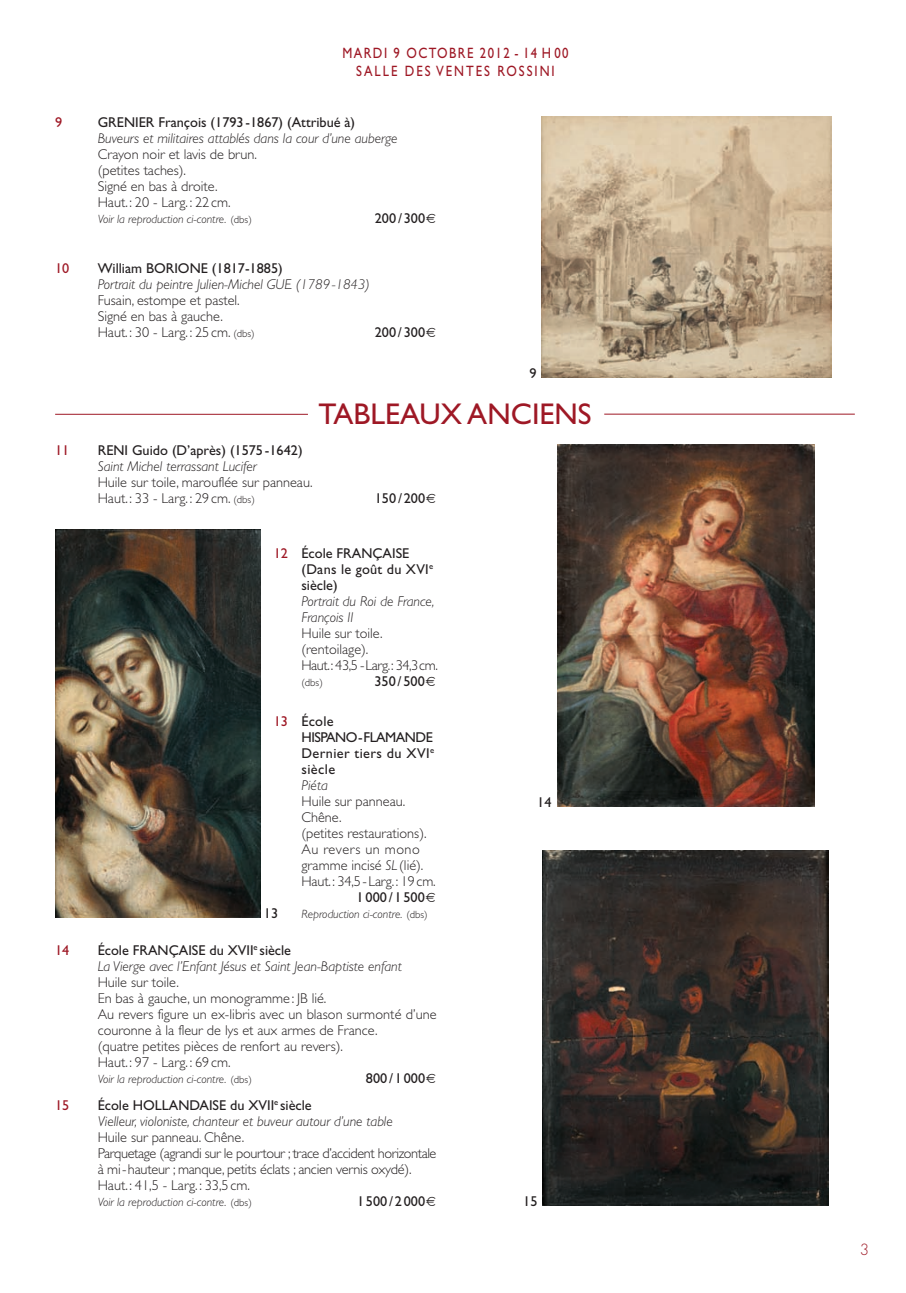
<style>
.page{position:relative;width:906px;height:1293px;background:#fff}
.page>*{position:absolute;margin:0;border:0;box-sizing:border-box;transform-origin:0 0}
.t1{font:30px "Gill Sans";color:#9e1825}
.t2{font:15px/18px "Gill Sans";letter-spacing:.135em;color:#9e1825;text-align:center;scale:.85 1}
.t3{font:300 15px "Futura";color:#9e1825}
.t4{font:300 14.25px/16px "Gill Sans";color:#231f20}
.t5{font:italic 300 14.25px/16px "Gill Sans";color:#231f20}
.t6{font:14.25px/16px "Gill Sans";color:#231f20}
.t7{font:14.25px/16px "Gill Sans";letter-spacing:.02em;color:#231f20}
.t8{font:14.25px "Gill Sans";color:#9e1825}
.t9{font:italic 300 12px "Gill Sans";color:#231f20}
.t10{font:300 10.5px "Gill Sans";color:#231f20}
.s1{font-style:normal;font-size:10.5px}
.s2{font-size:10.5px}
.s3{color:#9e1825}
.s4{font-style:italic}
.s5{font-weight:400;font-style:normal}
</style>
<div class="page">
<hr style="left:55px;top:414px;width:253px;height:1px;background:#9e1825">
<hr style="left:604px;top:414px;width:251px;height:1px;background:#9e1825">
<img style="left:541px;top:117px;width:290px;height:260px">
<img style="left:55px;top:529px;width:206px;height:388px">
<img style="left:557px;top:445px;width:257px;height:361px">
<img style="left:543px;top:850px;width:286px;height:355px">
<p class="t2" style="left:342px;top:45px;width:268px">MARDI 9 OCTOBRE 2012 - 14 H 00<br>SALLE DES VENTES ROSSINI</p>
<p class="t8" style="left:55px;top:117px;width:9px">9</p>
<p class="t6" style="left:98px;top:115px;width:259px">GRENIER François (1793-1867) (Attribué à)</p>
<p class="t5" style="left:98px;top:131px;width:301px">Buveurs et militaires attablés dans la cour d’une auberge</p>
<p class="t4" style="left:98px;top:147px;width:161px">Crayon noir et lavis de brun. (petites taches).<br>Signé en bas à droite.<br>Haut. : 20 - Larg. : 22 cm.</p>
<p class="t9" style="left:98px;top:215px;width:156px">Voir la reproduction ci-contre. <span class="s1">(dbs)</span></p>
<p class="t6" style="left:375px;top:212px;width:52px">200 / 300</p>
<p class="t8" style="left:55px;top:263px;width:16px">10</p>
<p class="t6" style="left:98px;top:262px;width:187px">William BORIONE (1817-1885)</p>
<p class="t5" style="left:98px;top:278px;width:273px">Portrait du peintre Julien-Michel GUE (1789-1843)</p>
<p class="t4" style="left:98px;top:294px;width:159px">Fusain, estompe et pastel.<br>Signé en bas à gauche.<br>Haut.: 30 - Larg.: 25 cm. <span class="s2">(dbs)</span></p>
<p class="t6" style="left:375px;top:326px;width:52px">200 / 300</p>
<p class="t6" style="left:529px;top:366px;width:9px">9</p>
<h1 class="t1" style="left:318px;top:403px;width:275px">TABLEAUX ANCIENS</h1>
<p class="t8" style="left:55px;top:445px;width:16px">11</p>
<p class="t6" style="left:98px;top:443px;width:206px">RENI Guido (D’après) (1575-1642)</p>
<p class="t5" style="left:98px;top:459px;width:160px">Saint Michel terrassant Lucifer</p>
<p class="t4" style="left:98px;top:476px;width:216px">Huile sur toile, marouflée sur panneau.<br>Haut.: 33 - Larg.: 29 cm. <span class="s2">(dbs)</span></p>
<p class="t6" style="left:375px;top:492px;width:52px">150 / 200</p>
<p class="t6" style="left:301px;top:546px;width:133px;text-indent:-28px"><span class="s3">12</span> École FRANÇAISE (Dans le goût du XVI<sup>e </sup>siècle)</p>
<p class="t5" style="left:301px;top:594px;width:135px">Portrait du Roi de France,<br>François II</p>
<p class="t4" style="left:301px;top:626px;width:138px">Huile sur toile. (rentoilage).<br>Haut.: 43,5 -Larg.: 34,3 cm.</p>
<p class="t10" style="left:301px;top:679px;width:23px">(dbs)</p>
<p class="t6" style="left:374px;top:674px;width:52px">350 / 500</p>
<p class="t7" style="left:301px;top:714px;width:134px;text-indent:-28px"><span class="s3">13</span> École<br>HISPANO-FLAMANDE<br>Dernier tiers du XVI<sup>e </sup>siècle</p>
<p class="t5" style="left:301px;top:778px;width:28px">Piéta</p>
<p class="t4" style="left:301px;top:794px;width:136px">Huile sur panneau.<br>Chêne.<br>(petites restaurations).<br>Au revers un mono gramme incisé <span class="s4">SL</span> (lié).<br>Haut. : 34,5-Larg. : 19 cm.</p>
<p class="t6" style="left:357px;top:890px;width:70px">1 000 / 1 500</p>
<p class="t9" style="left:301px;top:910px;width:128px">Reproduction ci-contre. <span class="s1">(dbs)</span></p>
<p class="t6" style="left:264px;top:906px;width:16px">13</p>
<p class="t8" style="left:55px;top:944px;width:16px">14</p>
<p class="t5" style="left:98px;top:943px;width:305px"><span class="s5">École FRANÇAISE du XVII</span><sup>e</sup> <span class="s5">siècle<br></span>La Vierge avec l’Enfant Jésus et Saint Jean-Baptiste enfant</p>
<p class="t4" style="left:98px;top:975px;width:340px">Huile sur toile.<br>En bas à gauche, un monogramme: JB lié.<br>Au revers figure un ex-libris avec un blason surmonté d’une couronne à la fleur de lys et aux armes de France.<br>(quatre petites pièces de renfort au revers).<br>Haut. : 97 - Larg.: 69 cm.</p>
<p class="t9" style="left:98px;top:1074px;width:156px">Voir la reproduction ci-contre. <span class="s1">(dbs)</span></p>
<p class="t6" style="left:366px;top:1071px;width:61px">800 / 1 000</p>
<p class="t8" style="left:55px;top:1099px;width:16px">15</p>
<p class="t5" style="left:98px;top:1098px;width:296px"><span class="s5">École HOLLANDAISE du XVII</span><sup>e</sup> <span class="s5">siècle<br></span>Vielleur, violoniste, chanteur et buveur autour d’une table</p>
<p class="t4" style="left:98px;top:1130px;width:340px">Huile sur panneau. Chêne.<br>Parquetage (agrandi sur le pourtour ; trace d’accident horizontale à mi-hauteur ; manque, petits éclats ; ancien vernis oxydé).<br>Haut.: 41,5 - Larg.: 33,5 cm.</p>
<p class="t9" style="left:98px;top:1197px;width:156px">Voir la reproduction ci-contre. <span class="s1">(dbs)</span></p>
<p class="t6" style="left:357px;top:1194px;width:70px">1 500 / 2 000</p>
<p class="t6" style="left:537px;top:795px;width:16px">14</p>
<p class="t6" style="left:523px;top:1194px;width:16px">15</p>
<p class="t3" style="left:859px;top:1242px;width:11px">3</p>
</div>
